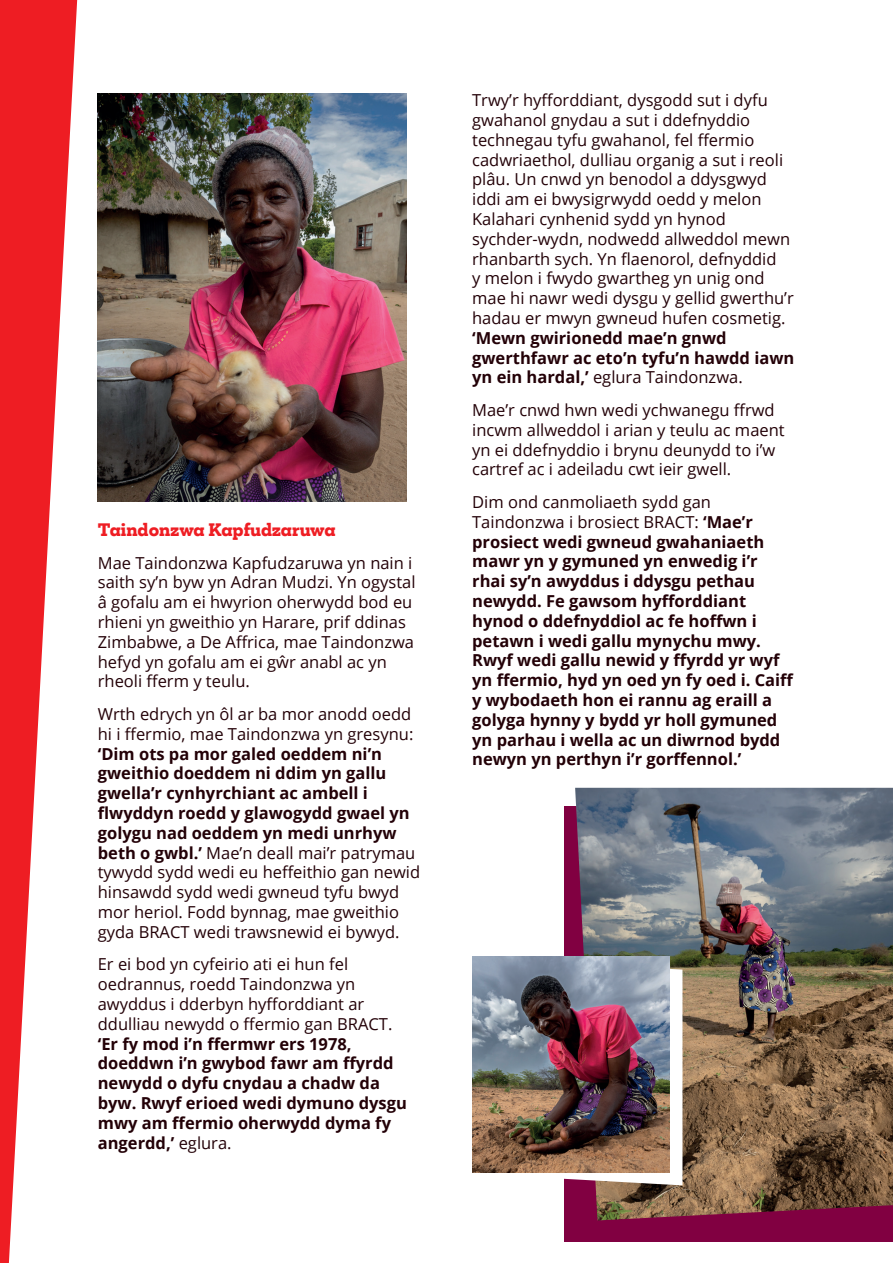
<style>
.page{position:relative;width:893px;height:1263px;background:#fff}
.page>*{position:absolute;margin:0;border:0;box-sizing:border-box;transform-origin:0 0}
.t1{font:700 16.5px/19.8px "Open Sans";color:#230007}
.t2{font:16.5px/19.8px "Open Sans";color:#230007}
.t3{font:800 16.5px "Mokoko";color:#ee1d23}
.s1{font-weight:400}
</style>
<div class="page">
<div style="left:564px;top:806px;width:329px;height:436px;background:#810041"></div>
<img style="left:575px;top:788px;width:318px;height:432px">
<svg style="left:472px;top:957px;width:210px;height:228px;fill:#fff"></svg>
<img style="left:98px;top:94px;width:308px;height:408px">
<img style="left:472px;top:957px;width:198px;height:215px">
<svg style="left:0;top:0;width:77px;height:1263px;fill:#ee1d23"></svg>
<p class="t3" style="left:98px;top:519px;width:239px">Taindonzwa Kapfudzaruwa</p>
<p class="t2" style="left:98px;top:552px;width:319px">Mae Taindonzwa Kapfudzaruwa yn nain i saith sy’n byw yn Adran Mudzi. Yn ogystal â gofalu am ei hwyrion oherwydd bod eu rhieni yn gweithio yn Harare, prif ddinas Zimbabwe, a De Affrica, mae Taindonzwa hefyd yn gofalu am ei gŵr anabl ac yn rheoli fferm y teulu.</p>
<p class="t2" style="left:98px;top:704px;width:317px">Wrth edrych yn ôl ar ba mor anodd oedd hi i ffermio, mae Taindonzwa yn gresynu:</p>
<p class="t1" style="left:98px;top:743px;width:324px">‘Dim ots pa mor galed oeddem ni’n gweithio doeddem ni ddim yn gallu gwella’r cynhyrchiant ac ambell i flwyddyn roedd y glawogydd gwael yn golygu nad oeddem yn medi unrhyw beth o gwbl.’ <span class="s1">Mae’n deall mai’r patrymau tywydd sydd wedi eu heffeithio gan newid hinsawdd sydd wedi gwneud tyfu bwyd mor heriol. Fodd bynnag, mae gweithio gyda BRACT wedi trawsnewid ei bywyd.</span></p>
<p class="t2" style="left:98px;top:954px;width:296px">Er ei bod yn cyfeirio ati ei hun fel oedrannus, roedd Taindonzwa yn awyddus i dderbyn hyfforddiant ar ddulliau newydd o ffermio gan BRACT.</p>
<p class="t1" style="left:98px;top:1033px;width:311px">‘Er fy mod i’n ffermwr ers 1978, doeddwn i’n gwybod fawr am ffyrdd newydd o dyfu cnydau a chadw da byw. Rwyf erioed wedi dymuno dysgu mwy am ffermio oherwydd dyma fy angerdd,’ <span class="s1">eglura.</span></p>
<p class="t2" style="left:472px;top:90px;width:323px">Trwy’r hyfforddiant, dysgodd sut i dyfu gwahanol gnydau a sut i ddefnyddio technegau tyfu gwahanol, fel ffermio cadwriaethol, dulliau organig a sut i reoli plâu. Un cnwd yn benodol a ddysgwyd iddi am ei bwysigrwydd oedd y melon Kalahari cynhenid sydd yn hynod sychder-wydn, nodwedd allweddol mewn rhanbarth sych. Yn flaenorol, defnyddid<br>y melon i fwydo gwartheg yn unig ond mae hi nawr wedi dysgu y gellid gwerthu’r hadau er mwyn gwneud hufen cosmetig.</p>
<p class="t1" style="left:472px;top:327px;width:324px">‘Mewn gwirionedd mae’n gnwd gwerthfawr ac eto’n tyfu’n hawdd iawn yn ein hardal,’ <span class="s1">eglura Taindonzwa.</span></p>
<p class="t2" style="left:472px;top:400px;width:314px">Mae’r cnwd hwn wedi ychwanegu ffrwd incwm allweddol i arian y teulu ac maent yn ei ddefnyddio i brynu deunydd to i’w cartref ac i adeiladu cwt ieir gwell.</p>
<p class="t1" style="left:472px;top:492px;width:323px"><span class="s1">Dim ond canmoliaeth sydd gan Taindonzwa i brosiect BRACT:</span> ‘Mae’r prosiect wedi gwneud gwahaniaeth mawr yn y gymuned yn enwedig i’r rhai sy’n awyddus i ddysgu pethau newydd. Fe gawsom hyfforddiant hynod o ddefnyddiol ac fe hoffwn i petawn i wedi gallu mynychu mwy.<br>Rwyf wedi gallu newid y ffyrdd yr wyf yn ffermio, hyd yn oed yn fy oed i. Caiff y wybodaeth hon ei rannu ag eraill a golyga hynny y bydd yr holl gymuned yn parhau i wella ac un diwrnod bydd newyn yn perthyn i’r gorffennol.’</p>
</div>
